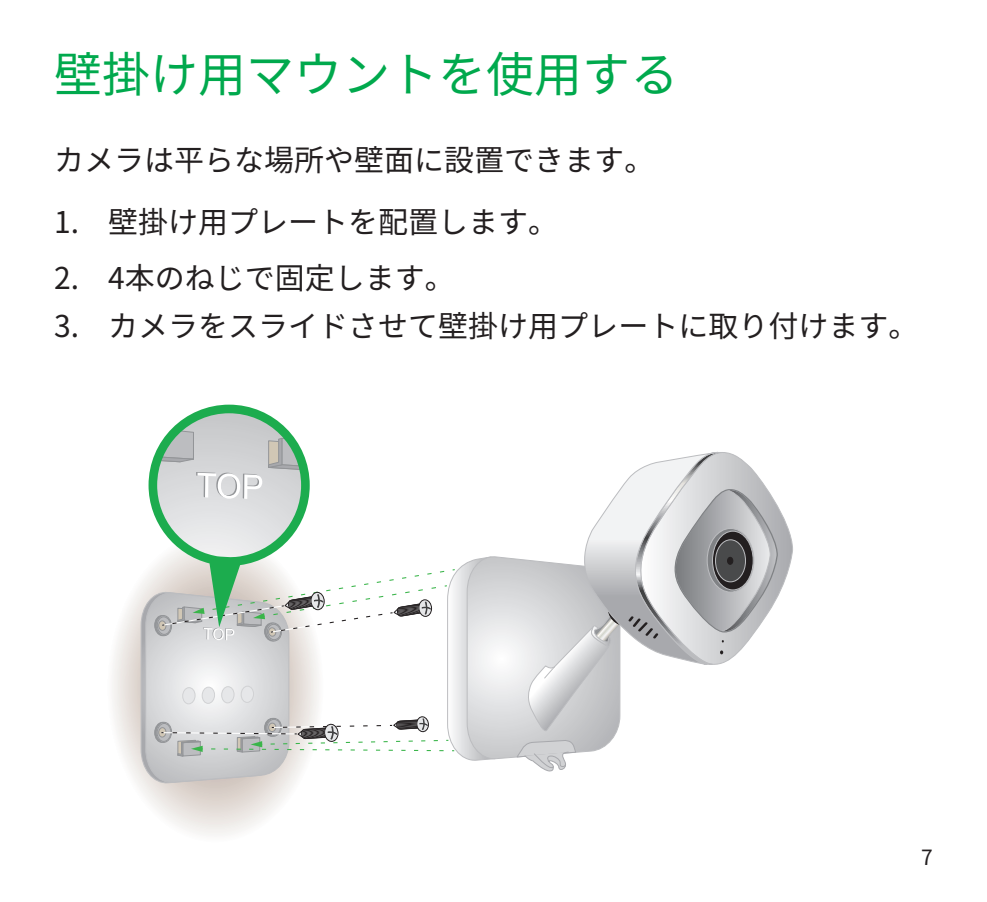
<style>
.page{position:relative;width:987px;height:902px;background:#fff}
.page>*{position:absolute;margin:0;border:0;box-sizing:border-box;transform-origin:0 0}
.h1_head{font:48px "Noto Sans CJ Kjp";color:#00a94d}
.p0_body{font:30px "Noto Sans CJ Kjp";color:#231f20}
.t1{font:21px "Noto Sans CJ Kjp";color:#231f20}
</style>
<div class="page">
<svg style="left:112px;top:587px;width:181px;height:248px"></svg>
<svg style="left:140px;top:451px;width:653px;height:334px"></svg>
<svg style="left:148px;top:404px;width:162px;height:223px"></svg>
<p class="h1_head" style="left:54px;top:48px;width:625px">壁掛け用マウントを使用する</p>
<p class="p0_body" style="left:54px;top:143px;width:601px">カメラは平らな場所や壁面に設置できます。</p>
<p class="p0_body" style="left:54px;top:205px;width:505px">1. 壁掛け用プレートを配置します。</p>
<p class="p0_body" style="left:54px;top:261px;width:402px">2. 4本のねじで固定します。</p>
<p class="p0_body" style="left:54px;top:309px;width:865px">3. カメラをスライドさせて壁掛け用プレートに取り付けます。</p>
<p class="t1" style="left:921px;top:845px;width:13px">7</p>
</div>
